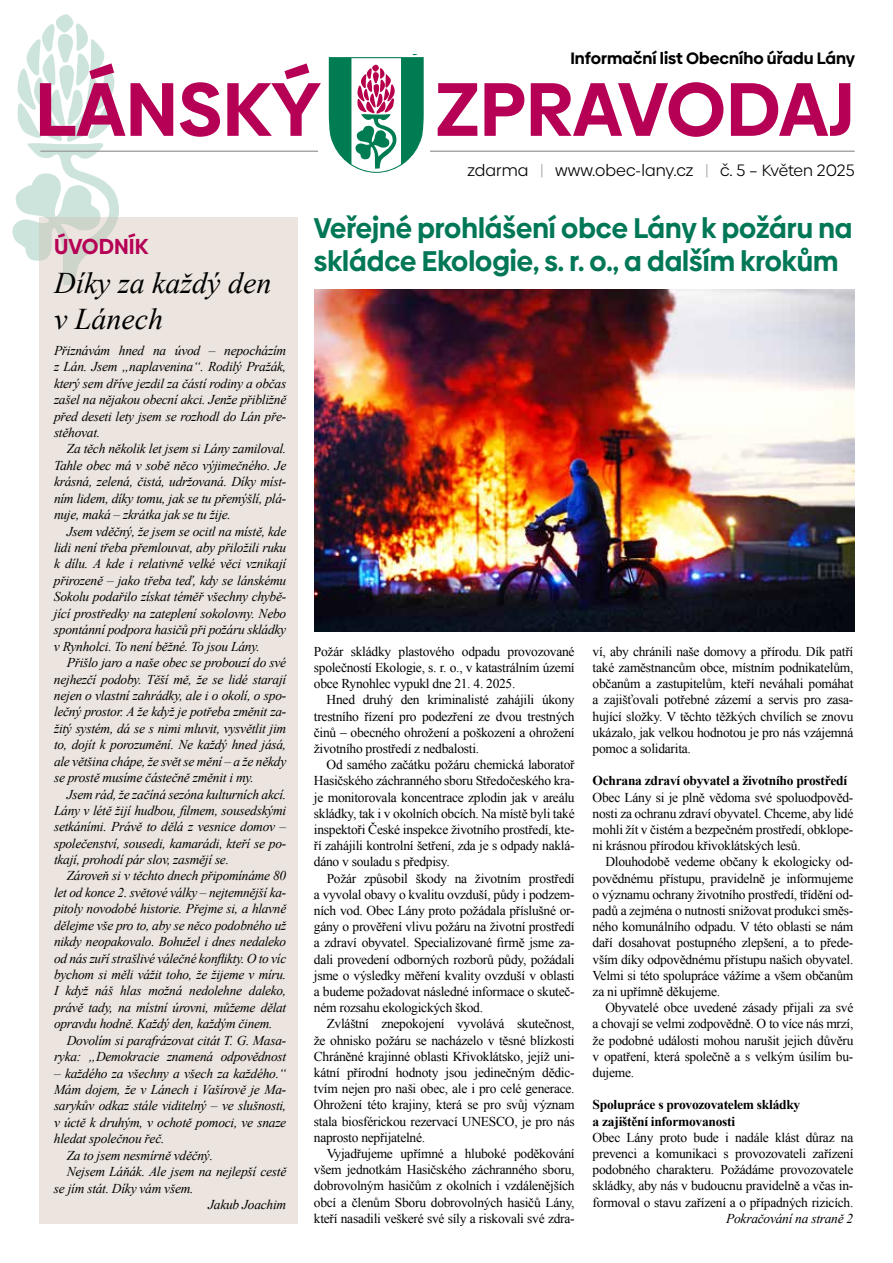
<style>
.page{position:relative;width:893px;height:1263px;background:#fff}
.page>*{position:absolute;margin:0;border:0;box-sizing:border-box;transform-origin:0 0}
.t1{font:700 75.75px "Biennale";color:#b50055}
.t2{font:italic 30px/36.2px "Times New Roman";color:#000}
.t3{font:700 28.5px/33px "Biennale";color:#007756;scale:.96 1}
.t4{font:700 21.75px "Biennale";color:#b50055}
.t5{font:16.5px "Biennale";color:#000}
.t6{font:700 16.5px "Biennale";color:#000}
.t7{font:13.5px/16.2px "Times New Roman";letter-spacing:-.02em;color:#000;text-align:justify}
.t8{font:italic 13.5px/16.5px "Times New Roman";letter-spacing:-.02em;color:#000;text-align:justify}
.t9{font:700 13.5px/16.2px "Times New Roman";letter-spacing:-.02em;color:#000}
.s1{color:#9c9e9f}
.s2{font-size:16.2px}
</style>
<div class="page">
<svg style="left:12px;top:14px;width:109px;height:247px"></svg>
<div style="left:39px;top:218px;width:259px;height:1005px;background:#ece5df"></div>
<hr style="left:40px;top:151px;width:815px;height:1px;background:#9c9e9f">
<div style="left:318px;top:143px;width:111px;height:26px;background:#fff"></div>
<svg style="left:329px;top:54px;width:95px;height:119px"></svg>
<img style="left:315px;top:289px;width:539px;height:342px">
<h1 class="t1" style="left:35px;top:61px;width:287px">LÁNSKÝ</h1>
<p class="t6" style="left:570px;top:48px;width:286px">Informační list Obecního úřadu Lány</p>
<h1 class="t1" style="left:435px;top:61px;width:421px">ZPRAVODAJ</h1>
<p class="t5" style="left:468px;top:160px;width:389px">zdarma <span class="s1">|</span> www.obec-lany.cz <span class="s1">|</span> č. 5 – <span class="s2">Květen</span> 2025</p>
<h3 class="t4" style="left:54px;top:233px;width:96px">ÚVODNÍK</h3>
<h2 class="t2" style="left:54px;top:264px;width:219px">Díky za každý den v Lánech</h2>
<p class="t8" style="left:54px;top:342px;width:234px">Přiznávám hned na úvod – nepocházím z Lán. Jsem „naplavenina“. Rodilý Pražák, který sem dříve jezdil za částí rodiny a občas zašel na nějakou obecní akci. Jenže přibližně před deseti lety jsem se rozhodl do Lán pře&shy;stěhovat.</p>
<p class="t8" style="left:54px;top:440px;width:234px;text-indent:13px">Za těch několik let jsem si Lány zamiloval.<br>Tahle obec má v sobě něco výjimečného. Je krásná, zelená, čistá, udržovaná. Díky míst&shy;ním lidem, díky tomu, jak se tu přemýšlí, plá&shy;nuje, maká – zkrátka jak se tu žije.</p>
<p class="t8" style="left:54px;top:522px;width:234px;text-indent:13px">Jsem vděčný, že jsem se ocitl na místě, kde lidi není třeba přemlouvat, aby přiložili ruku k dílu. A kde i relativně velké věci vznikají přirozeně – jako třeba teď, kdy se lánskému Sokolu podařilo získat téměř všechny chybě&shy;jící prostředky na zateplení sokolovny. Nebo spontánní podpora hasičů při požáru skládky v Rynholci. To není běžné. To jsou Lány.</p>
<p class="t8" style="left:54px;top:654px;width:234px;text-indent:13px">Přišlo jaro a naše obec se probouzí do své nejhezčí podoby. Těší mě, že se lidé starají nejen o vlastní zahrádky, ale i o okolí, o spo&shy;lečný prostor. A že když je potřeba změnit za&shy;žitý systém, dá se s nimi mluvit, vysvětlit jim to, dojít k porozumění. Ne každý hned jásá, ale většina chápe, že svět se mění – a že někdy se prostě musíme částečně změnit i my.</p>
<p class="t8" style="left:54px;top:785px;width:234px;text-indent:13px">Jsem rád, že začíná sezóna kulturních akcí.<br>Lány v létě žijí hudbou, filmem, sousedskými setkáními. Právě to dělá z vesnice domov – společenství, sousedi, kamarádi, kteří se po&shy;tkají, prohodí pár slov, zasmějí se.</p>
<p class="t8" style="left:54px;top:867px;width:234px;text-indent:13px">Zároveň si v těchto dnech připomínáme 80 let od konce 2. světové války – nejtemnější ka&shy;pitoly novodobé historie. Přejme si, a hlavně dělejme vše pro to, aby se něco podobného už nikdy neopakovalo. Bohužel i dnes nedaleko od nás zuří strašlivé válečné konflikty. O to víc bychom si měli vážit toho, že žijeme v míru.<br>I když náš hlas možná nedolehne daleko, právě tady, na místní úrovni, můžeme dělat opravdu hodně. Každý den, každým činem.</p>
<p class="t8" style="left:54px;top:1032px;width:234px;text-align:right">Dovolím si parafrázovat citát T. G. Masa&shy;ryka: „Demokracie znamená odpovědnost</p>
<p class="t8" style="left:54px;top:1064px;width:234px">– každého za všechny a všech za každého.“</p>
<p class="t8" style="left:54px;top:1081px;width:234px">Mám dojem, že v Lánech i Vašírově je Ma-</p>
<p class="t8" style="left:54px;top:1097px;width:234px">sarykův odkaz stále viditelný – ve slušnosti,</p>
<p class="t8" style="left:54px;top:1114px;width:234px">v úctě k druhým, v ochotě pomoci, ve snaze</p>
<p class="t8" style="left:54px;top:1130px;width:112px">hledat společnou řeč.</p>
<p class="t8" style="left:67px;top:1147px;width:148px">Za to jsem nesmírně vděčný.</p>
<p class="t8" style="left:67px;top:1163px;width:221px">Nejsem Láňák. Ale jsem na nejlepší cestě</p>
<p class="t8" style="left:54px;top:1179px;width:141px">se jím stát. Díky vám všem.</p>
<p class="t8" style="left:208px;top:1196px;width:80px">Jakub Joachim</p>
<h3 class="t3" style="left:314px;top:212px;width:563px">Veřejné prohlášení obce Lány k požáru na skládce Ekologie, s. r. o., a dalším krokům</h3>
<p class="t7" style="left:314px;top:643px;width:262px">Požár skládky plastového odpadu provozované společností Ekologie, s. r. o., v katastrálním území obce Rynohlec vypukl dne 21. 4. 2025.</p>
<p class="t7" style="left:314px;top:691px;width:262px;text-indent:13px">Hned druhý den kriminalisté zahájili úkony trestního řízení pro podezření ze dvou trestných činů – obecného ohrožení a poškození a ohrožení životního prostředí z nedbalosti.</p>
<p class="t7" style="left:314px;top:756px;width:262px;text-indent:13px">Od samého začátku požáru chemická laboratoř Hasičského záchranného sboru Středočeského kra&shy;je monitorovala koncentrace zplodin jak v areálu skládky, tak i v okolních obcích. Na místě byli také inspektoři České inspekce životního prostředí, kte&shy;ří zahájili kontrolní šetření, zda je s odpady naklá&shy;dáno v souladu s předpisy.</p>
<p class="t7" style="left:314px;top:870px;width:262px;text-indent:13px">Požár způsobil škody na životním prostředí a vyvolal obavy o kvalitu ovzduší, půdy i podzem&shy;ních vod. Obec Lány proto požádala příslušné or&shy;gány o prověření vlivu požáru na životní prostředí a zdraví obyvatel. Specializované firmě jsme za&shy;dali provedení odborných rozborů půdy, požádali jsme o výsledky měření kvality ovzduší v oblasti a budeme požadovat následné informace o skuteč&shy;ném rozsahu ekologických škod.</p>
<p class="t7" style="left:314px;top:1015px;width:262px;text-indent:13px">Zvláštní znepokojení vyvolává skutečnost, že ohnisko požáru se nacházelo v těsné blízkosti Chráněné krajinné oblasti Křivoklátsko, jejíž uni&shy;kátní přírodní hodnoty jsou jedinečným dědic&shy;tvím nejen pro naši obec, ale i pro celé generace.<br>Ohrožení této krajiny, která se pro svůj význam stala biosférickou rezervací UNESCO, je pro nás naprosto nepřijatelné.</p>
<p class="t7" style="left:314px;top:1145px;width:262px;text-indent:13px">Vyjadřujeme upřímné a hluboké poděkování všem jednotkám Hasičského záchranného sboru, dobrovolným hasičům z okolních i vzdálenějších obcí a členům Sboru dobrovolných hasičů Lány, kteří nasadili veškeré své síly a riskovali své zdra-</p>
<p class="t7" style="left:593px;top:643px;width:262px">ví, aby chránili naše domovy a přírodu. Dík patří také zaměstnancům obce, místním podnikatelům, občanům a zastupitelům, kteří neváhali pomáhat a zajišťovali potřebné zázemí a servis pro zasa&shy;hující složky. V těchto těžkých chvílích se znovu ukázalo, jak velkou hodnotou je pro nás vzájemná pomoc a solidarita.</p>
<p class="t9" style="left:593px;top:772px;width:256px">Ochrana zdraví obyvatel a životního prostředí</p>
<p class="t7" style="left:593px;top:789px;width:262px">Obec Lány si je plně vědoma své spoluodpověd&shy;nosti za ochranu zdraví obyvatel. Chceme, aby lidé mohli žít v čistém a bezpečném prostředí, obklope&shy;ni krásnou přírodou křivoklátských lesů.</p>
<p class="t7" style="left:593px;top:853px;width:262px;text-indent:13px">Dlouhodobě vedeme občany k ekologicky od&shy;povědnému přístupu, pravidelně je informujeme o významu ochrany životního prostředí, třídění od&shy;padů a zejména o nutnosti snižovat produkci směs&shy;ného komunálního odpadu. V této oblasti se nám daří dosahovat postupného zlepšení, a to přede&shy;vším díky odpovědnému přístupu našich obyvatel.<br>Velmi si této spolupráce vážíme a všem občanům za ni upřímně děkujeme.</p>
<p class="t7" style="left:593px;top:999px;width:262px;text-indent:13px">Obyvatelé obce uvedené zásady přijali za své a chovají se velmi zodpovědně. O to více nás mrzí, že podobné události mohou narušit jejich důvěru v opatření, která společně a s velkým úsilím bu&shy;dujeme.</p>
<p class="t9" style="left:593px;top:1096px;width:209px">Spolupráce s provozovatelem skládky a zajištění informovanosti</p>
<p class="t7" style="left:593px;top:1129px;width:262px">Obec Lány proto bude i nadále klást důraz na prevenci a komunikaci s provozovateli zařízení podobného charakteru. Požádáme provozovatele skládky, aby nás v budoucnu pravidelně a včas in&shy;formoval o stavu zařízení a o případných rizicích.</p>
<p class="t8" style="left:726px;top:1210px;width:129px">Pokračování na straně 2</p>
</div>
